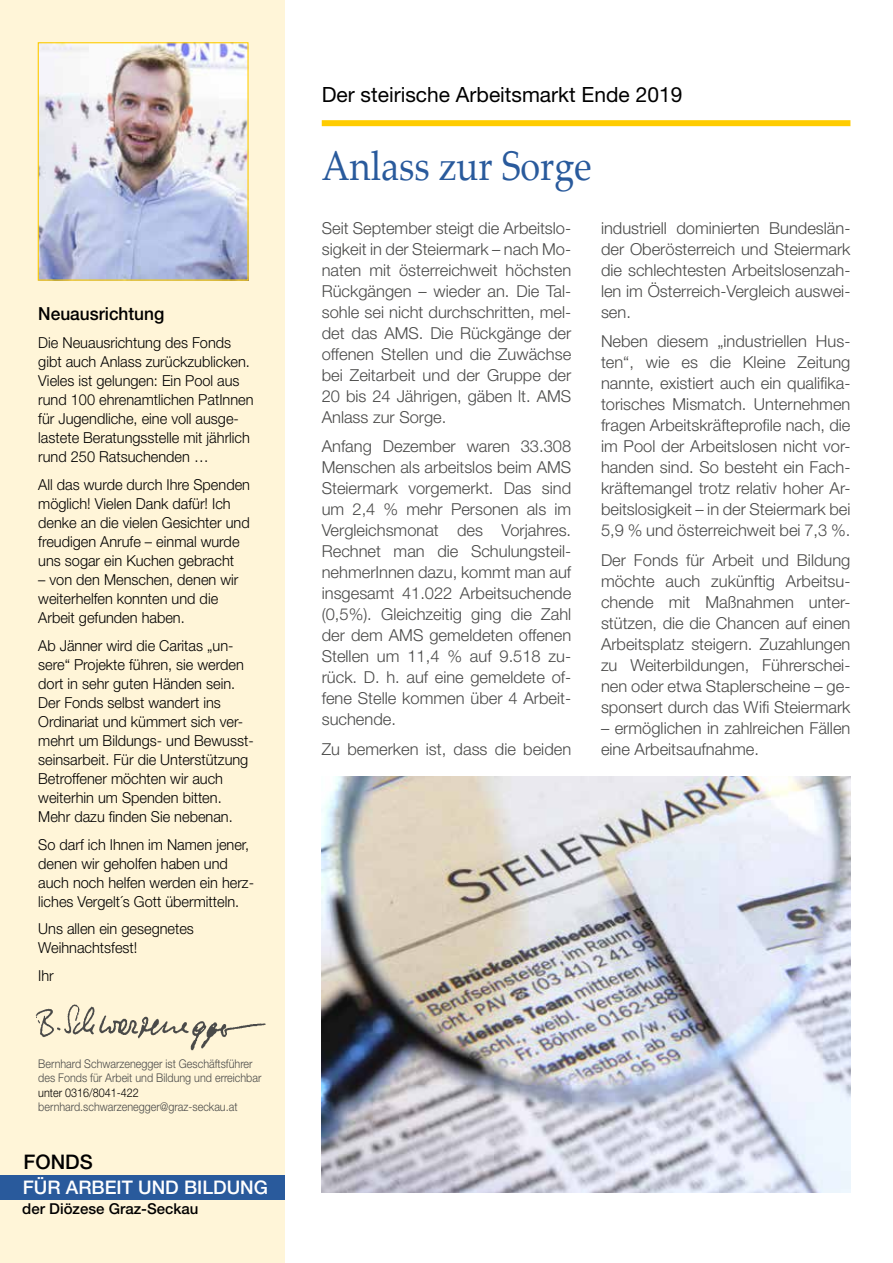
<style>
.page{position:relative;width:893px;height:1263px;background:#fff}
.page>*{position:absolute;margin:0;border:0;box-sizing:border-box;transform-origin:0 0}
.t1{font:41.4px "Palatino Linotype";color:#295a9c;scale:.87 1}
.t2{font:21px "Helvetica Neue LT";color:#000}
.t3{font:500 20.1px "Helvetica Neue LT";color:#000}
.t4{font:500 18.75px "Helvetica Neue LT";color:#fff}
.t5{font:500 18px "Helvetica Neue LT";color:#000;scale:.96 1}
.t6{font:300 16.5px/21px "Helvetica Neue LT";color:#4a4a49;text-align:justify}
.t7{font:300 15.15px/19px "Helvetica Neue LT";color:#000;scale:.96 1}
.t8{font:500 15px "Helvetica Neue LT";color:#000}
.t9{font:300 12px/14.4px "Helvetica Neue LT";color:#4a4a49;scale:.9 1}
.t10{font:300 12px "Helvetica Neue LT";color:#000;scale:.9 1}
</style>
<div class="page">
<div style="left:0;top:0;width:285px;height:1263px;background:#fff5d8"></div>
<img style="left:40px;top:44px;width:207px;height:235px">
<div style="left:38px;top:42px;width:211px;height:239px;border:1px solid #fc0"></div>
<img style="left:35px;top:1004px;width:231px;height:47px">
<div style="left:322px;top:120px;width:528px;height:6px;background:#fc0"></div>
<div style="left:0;top:1175px;width:285px;height:24px;background:#295a9c"></div>
<img style="left:322px;top:776px;width:528px;height:416px">
<p class="t5" style="left:38px;top:303px;width:133px">Neuausrichtung</p>
<p class="t7" style="left:38px;top:332px;width:226px">Die Neuausrichtung des Fonds gibt auch Anlass zurückzublicken.<br>Vieles ist gelungen: Ein Pool aus rund 100 ehrenamtlichen PatInnen für Jugendliche, eine voll ausge&shy;lastete Beratungsstelle mit jährlich rund 250 Ratsuchenden …</p>
<p class="t7" style="left:38px;top:474px;width:222px">All das wurde durch Ihre Spenden möglich! Vielen Dank dafür! Ich denke an die vielen Gesichter und freudigen Anrufe – einmal wurde uns sogar ein Kuchen gebracht</p>
<p class="t7" style="left:38px;top:570px;width:210px">– von den Menschen, denen wir weiterhelfen konnten und die<br>Arbeit gefunden haben.</p>
<p class="t7" style="left:38px;top:635px;width:226px">Ab Jänner wird die Caritas „un&shy;sere“ Projekte führen, sie werden dort in sehr guten Händen sein.<br>Der Fonds selbst wandert ins<br>Ordinariat und kümmert sich ver&shy;mehrt um Bildungs- und Bewusst&shy;seinsarbeit. Für die Unterstützung<br>Betroffener möchten wir auch weiterhin um Spenden bitten.<br>Mehr dazu finden Sie nebenan.</p>
<p class="t7" style="left:38px;top:834px;width:226px">So darf ich Ihnen im Namen jener, denen wir geholfen haben und auch noch helfen werden ein herz&shy;liches Vergelt´s Gott übermitteln.</p>
<p class="t7" style="left:38px;top:919px;width:164px">Uns allen ein gesegnetes<br>Weihnachtsfest!</p>
<p class="t7" style="left:38px;top:966px;width:18px">Ihr</p>
<p class="t9" style="left:38px;top:1056px;width:250px">Bernhard Schwarzenegger ist Geschäftsführer des Fonds für Arbeit und Bildung und erreichbar</p>
<p class="t10" style="left:38px;top:1085px;width:113px">unter 0316/8041-422</p>
<p class="t9" style="left:38px;top:1099px;width:223px">bernhard.schwarzenegger@graz-seckau.at</p>
<p class="t3" style="left:24px;top:1150px;width:42px">Fonds</p>
<p class="t4" style="left:23px;top:1176px;width:130px">für Arbeit und</p>
<p class="t4" style="left:184px;top:1176px;width:25px">Bildun</p>
<p class="t4" style="left:254px;top:1176px;width:16px">g</p>
<p class="t8" style="left:22px;top:1199px;width:178px">der Diözese Graz-Seckau</p>
<p class="t2" style="left:322px;top:82px;width:362px">Der steirische Arbeitsmarkt Ende 2019</p>
<h1 class="t1" style="left:322px;top:137px;width:312px">Anlass zur Sorge</h1>
<p class="t6" style="left:322px;top:217px;width:251px">Seit September steigt die Arbeitslo&shy;sigkeit in der Steiermark – nach Mo&shy;naten mit österreichweit höchsten Rückgängen – wieder an. Die Tal&shy;sohle sei nicht durchschritten, mel&shy;det das AMS. Die Rückgänge der offenen Stellen und die Zuwächse bei Zeitarbeit und der Gruppe der 20 bis 24 Jährigen, gäben lt. AMS Anlass zur Sorge.</p>
<p class="t6" style="left:322px;top:436px;width:251px">Anfang Dezember waren 33.308<br>Menschen als arbeitslos beim AMS Steiermark vorgemerkt. Das sind um 2,4 % mehr Personen als im Vergleichsmonat des Vorjahres.<br>Rechnet man die Schulungsteil&shy;nehmerInnen dazu, kommt man auf insgesamt 41.022 Arbeitsuchende (0,5%). Gleichzeitig ging die Zahl der dem AMS gemeldeten offenen Stellen um 11,4 % auf 9.518 zu&shy;rück. D. h. auf eine gemeldete of&shy;fene Stelle kommen über 4 Arbeit&shy;suchende.</p>
<p class="t6" style="left:322px;top:738px;width:251px">Zu bemerken ist, dass die beiden</p>
<p class="t6" style="left:601px;top:217px;width:251px">industriell dominierten Bundeslän&shy;der Oberösterreich und Steiermark die schlechtesten Arbeitslosenzah&shy;len im Österreich-Vergleich auswei&shy;sen.</p>
<p class="t6" style="left:601px;top:331px;width:251px">Neben diesem „industriellen Hus&shy;ten“, wie es die Kleine Zeitung nannte, existiert auch ein qualifika&shy;torisches Mismatch. Unternehmen fragen Arbeitskräfteprofile nach, die im Pool der Arbeitslosen nicht vor&shy;handen sind. So besteht ein Fach&shy;kräftemangel trotz relativ hoher Ar&shy;beitslosigkeit – in der Steiermark bei 5,9 % und österreichweit bei 7,3 %.</p>
<p class="t6" style="left:601px;top:549px;width:251px">Der Fonds für Arbeit und Bildung möchte auch zukünftig Arbeitsu&shy;chende mit Maßnahmen unter&shy;stützen, die die Chancen auf einen Arbeitsplatz steigern. Zuzahlungen zu Weiterbildungen, Führerschei&shy;nen oder etwa Staplerscheine – ge&shy;sponsert durch das Wifi Steiermark</p>
<p class="t6" style="left:601px;top:717px;width:251px">– ermöglichen in zahlreichen Fällen eine Arbeitsaufnahme.</p>
</div>
